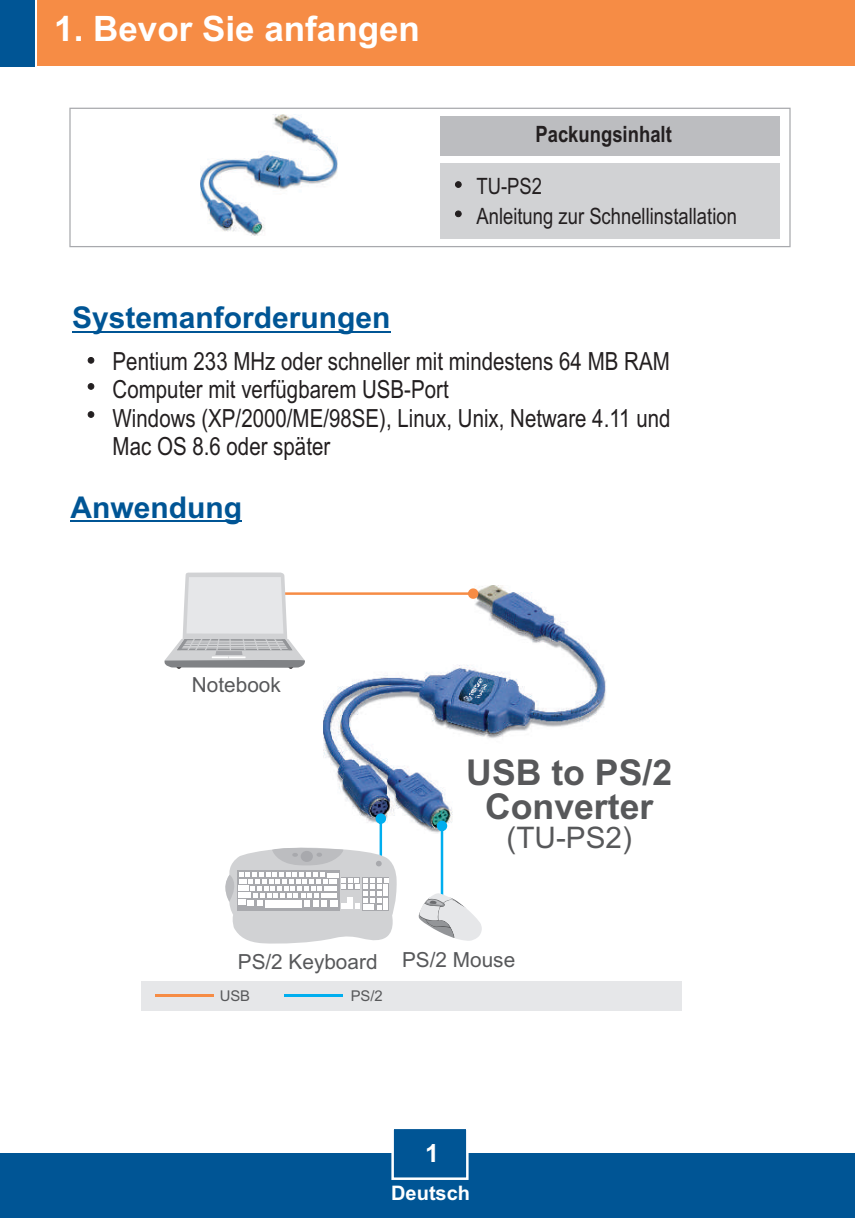
<style>
.page{position:relative;width:855px;height:1218px;background:#fff}
.page>*{position:absolute;margin:0;border:0;box-sizing:border-box;transform-origin:0 0}
.t1{font:700 35.5px/33.8px "Arial";color:#57585a;text-align:center}
.t2{font:700 35px "Arial";color:#fff}
.t3{font:700 30px "Arial";color:#005595}
.t4{font:29.75px "Arial";color:#57585a}
.t5{font:25px/28.2px "Arial Narrow";color:#231f20}
.t6{font:700 25px "Arial";color:#fff}
.t7{font:22.5px/30.5px "Arial Narrow";color:#231f20}
.t8{font:700 22.5px "Arial Narrow";color:#231f20}
.t9{font:20.75px "Arial";color:#57585a}
.t10{font:700 20px "Arial";color:#fff}
.t11{font:14.75px "Arial";color:#57585a}
</style>
<div class="page">
<div style="left:0;top:1153px;width:855px;height:65px;background:#005595"></div>
<div style="left:37px;top:0;width:818px;height:66px;background:#f68c45"></div>
<div style="left:0;top:0;width:34px;height:66px;background:#005595"></div>
<svg style="left:391px;top:1129px;width:78px;height:51px"></svg>
<svg style="left:69px;top:107px;width:722px;height:141px"></svg>
<div style="left:440px;top:163px;width:340px;height:76px;background:#d1d2d4"></div>
<div style="left:440px;top:116px;width:340px;height:40px;background:#bcbdc0"></div>
<svg style="left:455px;top:181px;width:6px;height:7px"></svg>
<svg style="left:455px;top:211px;width:6px;height:6px"></svg>
<svg style="left:88px;top:357px;width:6px;height:6px"></svg>
<svg style="left:88px;top:383px;width:6px;height:6px"></svg>
<svg style="left:88px;top:411px;width:6px;height:6px"></svg>
<hr style="left:71px;top:520px;width:171px;height:1px;background:#005595">
<hr style="left:72px;top:331px;width:319px;height:1px;background:#005595">
<div style="left:142px;top:981px;width:540px;height:29px;background:#e6e7e9"></div>
<img style="left:324px;top:585px;width:282px;height:239px">
<svg style="left:164px;top:572px;width:314px;height:97px"></svg>
<hr style="left:155px;top:994px;width:59px;height:2px;background:#f68c45">
<hr style="left:284px;top:994px;width:59px;height:2px;background:#00aeef">
<svg style="left:225px;top:813px;width:172px;height:131px"></svg>
<svg style="left:418px;top:820px;width:64px;height:121px"></svg>
<img style="left:200px;top:115px;width:138px;height:120px">
<h2 class="t2" style="left:54px;top:16px;width:367px">1. Bevor Sie anfangen</h2>
<p class="t8" style="left:535px;top:125px;width:138px">Packungsinhalt</p>
<p class="t7" style="left:477px;top:173px;width:262px">TU-PS2<br>Anleitung zur Schnellinstallation</p>
<p class="t3" style="left:72px;top:306px;width:320px">Systemanforderungen</p>
<p class="t5" style="left:113px;top:349px;width:559px">Pentium 233 MHz oder schneller mit mindestens 64 MB RAM Computer mit verfügbarem USB-Port<br>Windows (XP/2000/ME/98SE), Linux, Unix, Netware 4.11 und Mac OS 8.6 oder später</p>
<p class="t3" style="left:71px;top:495px;width:173px">Anwendung</p>
<p class="t9" style="left:192px;top:676px;width:90px">Notebook</p>
<h1 class="t1" style="left:466px;top:758px;width:207px">USB to PS/2<br>Converter</h1>
<p class="t4" style="left:507px;top:826px;width:127px">(TU-PS2)</p>
<p class="t9" style="left:238px;top:954px;width:279px">PS/2 Keyboard PS/2 Mouse</p>
<p class="t11" style="left:220px;top:989px;width:32px">USB</p>
<p class="t11" style="left:351px;top:989px;width:34px">PS/2</p>
<p class="t6" style="left:425px;top:1144px;width:15px">1</p>
<p class="t10" style="left:391px;top:1185px;width:80px">Deutsch</p>
</div>
